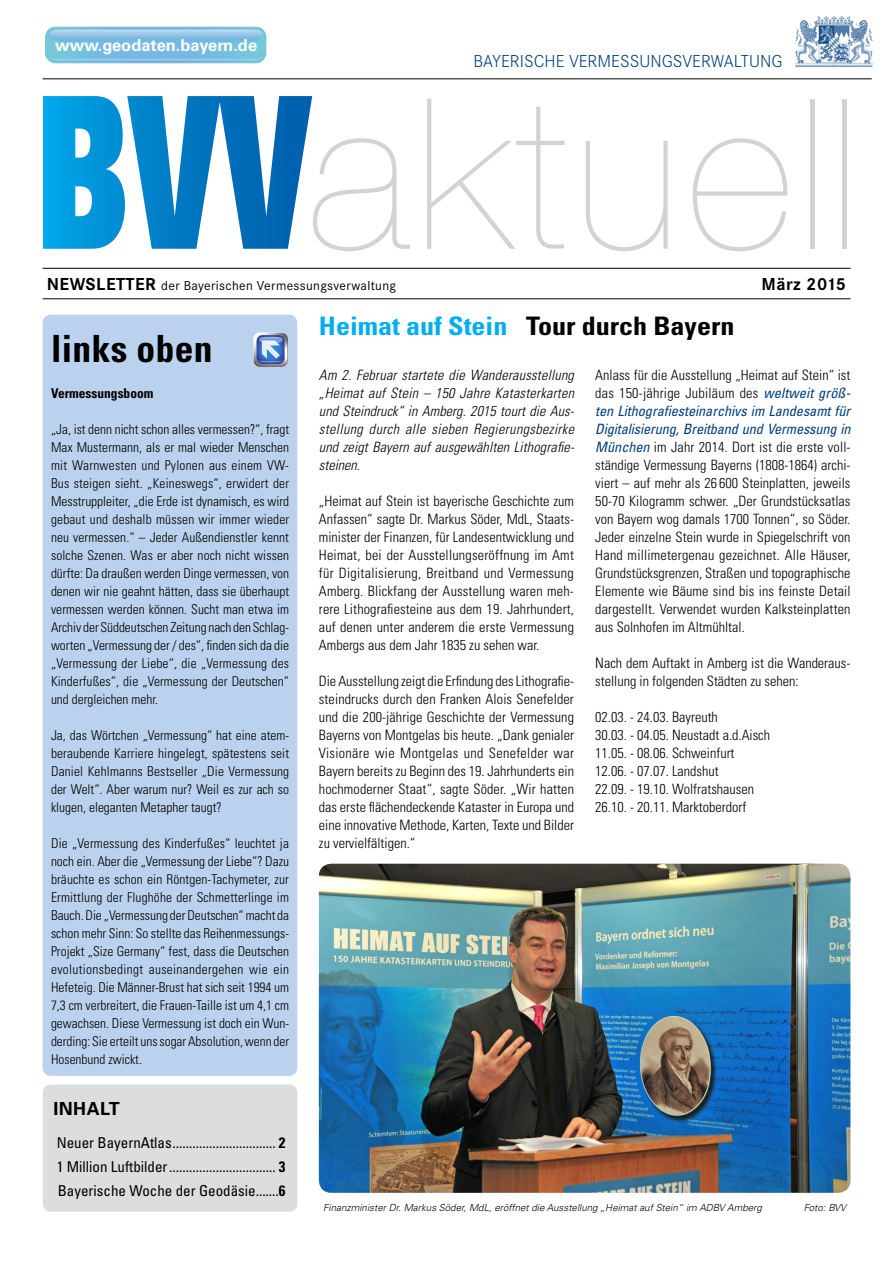
<style>
.page{position:relative;width:893px;height:1263px;background:#fff}
.page>*{position:absolute;margin:0;border:0;box-sizing:border-box;transform-origin:0 0}
.t1{font:200 210px "Helvetica Neue";letter-spacing:.03em;color:#d1d3d4}
.t2{font:700 condensed 37.5px "Univers";letter-spacing:.01em;color:#000}
.t3{font:700 condensed 25.5px "Univers";color:#000;scale:1.1 1}
.t4{font:300 18px "Corporate S";color:#003e7e}
.t5{font:700 18px "Corporate S";letter-spacing:.025em;color:#000}
.t6{font:700 18px "Univers";letter-spacing:.025em;color:#000}
.t7{font:700 16.5px "Univers";color:#fff}
.t8{font:condensed 15px/24px "Univers";color:#000;text-align:justify}
.t9{font:300 condensed 14.25px/18px "Univers";color:#000;text-align:justify}
.t10{font:italic 300 condensed 14.25px/18px "Univers";letter-spacing:.01em;color:#000;text-align:justify}
.t11{font:300 condensed 13.5px/18px "Univers";color:#000;text-align:justify}
.t12{font:13.5px "Corporate S";letter-spacing:.025em;color:#000}
.t13{font:700 condensed 13.5px "Univers";color:#000}
.t14{font:italic 300 9.75px "Univers";color:#000}
.s1{font-family:"Univers";font-weight:900;font-size:211.5px;color:#fff}
.s2{font-weight:700;font-size:18px}
.s3{font-weight:700}
.s4{color:#00aeef}
.s5{font-weight:400;font-style:italic;color:#003e7e}
</style>
<div class="page">
<div style="left:43px;top:315px;width:254px;height:761px;background:#bad2ed;border-radius:9px"></div>
<svg style="left:829px;top:16px;width:12px;height:5px"></svg>
<hr style="left:43px;top:78px;width:829px;height:1px;background:#000">
<hr style="left:43px;top:268px;width:807px;height:1px;background:#000">
<hr style="left:43px;top:298px;width:807px;height:1px;background:#000">
<div style="left:43px;top:1084px;width:254px;height:128px;background:#dcddde;border-radius:9px"></div>
<img style="left:253px;top:332px;width:35px;height:35px">
<img style="left:319px;top:864px;width:531px;height:329px">
<img style="left:45px;top:26px;width:222px;height:38px">
<p class="t7" style="left:55px;top:35px;width:204px">www.geodaten.bayern.de</p>
<p class="t4" style="left:473px;top:51px;width:310px">BAYERISCHE VERMESSUNGSVERWALTUNG</p>
<h1 class="t1" style="left:37px;top:53px;width:822px"><span class="s1">BVV</span>aktuell</h1>
<p class="t12" style="left:47px;top:278px;width:351px"><span class="s2">NEWSLETTER</span> der Bayerischen Vermessungsverwaltung</p>
<p class="t5" style="left:761px;top:274px;width:86px">März 2015</p>
<h2 class="t2" style="left:51px;top:325px;width:163px">links oben</h2>
<p class="t13" style="left:51px;top:384px;width:104px">Vermessungsboom</p>
<p class="t11" style="left:51px;top:420px;width:240px">„Ja, ist denn nicht schon alles vermessen?“, fragt Max Mustermann, als er mal wieder Menschen mit Warnwesten und Pylonen aus einem VW-Bus steigen sieht. „Keineswegs“, erwidert der Messtruppleiter, „die Erde ist dynamisch, es wird gebaut und deshalb müssen wir immer wieder neu vermessen.“ – Jeder Außendienstler kennt solche Szenen. Was er aber noch nicht wissen dürfte: Da draußen werden Dinge vermessen, von denen wir nie geahnt hätten, dass sie überhaupt vermessen werden können. Sucht man etwa im Archiv der Süddeutschen Zeitung nach den Schlag&shy;worten „Vermessung der / des“, finden sich da die „Vermessung der Liebe“, die „Vermessung des Kinderfußes“, die „Vermessung der Deutschen“ und dergleichen mehr.</p>
<p class="t11" style="left:51px;top:726px;width:240px">Ja, das Wörtchen „Vermessung“ hat eine atem&shy;beraubende Karriere hingelegt, spätestens seit Daniel Kehlmanns Bestseller „Die Vermessung der Welt“. Aber warum nur? Weil es zur ach so klugen, eleganten Metapher taugt?</p>
<p class="t11" style="left:51px;top:834px;width:240px">Die „Vermessung des Kinderfußes“ leuchtet ja noch ein. Aber die „Vermessung der Liebe“? Dazu bräuchte es schon ein Röntgen-Tachymeter, zur Ermittlung der Flughöhe der Schmetterlinge im Bauch. Die „Vermessung der Deutschen“ macht da schon mehr Sinn: So stellte das Reihenmessungs-Projekt „Size Germany“ fest, dass die Deutschen evolutionsbedingt auseinandergehen wie ein Hefeteig. Die Männer-Brust hat sich seit 1994 um 7,3 cm verbreitert, die Frauen-Taille ist um 4,1 cm gewachsen. Diese Vermessung ist doch ein Wun&shy;derding: Sie erteilt uns sogar Absolution, wenn der Hosenbund zwickt.</p>
<p class="t6" style="left:53px;top:1098px;width:68px">INHALT</p>
<p class="t8" style="left:57px;top:1130px;width:230px">Neuer BayernAtlas............................... <span class="s3">2<br></span>1 Million Luftbilder................................ <span class="s3">3<br></span>Bayerische Woche der Geodäsie.......<span class="s3">6</span></p>
<h3 class="t3" style="left:319px;top:310px;width:379px"><span class="s4">Heimat auf Stein</span> Tour durch Bayern</h3>
<p class="t10" style="left:319px;top:365px;width:257px">Am 2. Februar startete die Wanderausstellung „Heimat auf Stein – 150 Jahre Katasterkarten und Steindruck“ in Amberg. 2015 tourt die Aus&shy;stellung durch alle sieben Regierungsbezirke und zeigt Bayern auf ausgewählten Lithografie&shy;steinen.</p>
<p class="t9" style="left:319px;top:491px;width:257px">„Heimat auf Stein ist bayerische Geschichte zum Anfassen“ sagte Dr. Markus Söder, MdL, Staats&shy;minister der Finanzen, für Landesentwicklung und Heimat, bei der Ausstellungseröffnung im Amt für Digitalisierung, Breitband und Vermessung Amberg. Blickfang der Ausstellung waren meh&shy;rere Lithografiesteine aus dem 19. Jahrhundert, auf denen unter anderem die erste Vermessung Ambergs aus dem Jahr 1835 zu sehen war.</p>
<p class="t9" style="left:319px;top:671px;width:257px">Die Ausstellung zeigt die Erfindung des Lithografie&shy;steindrucks durch den Franken Alois Senefelder und die 200-jährige Geschichte der Vermessung Bayerns von Montgelas bis heute. „Dank genialer Visionäre wie Montgelas und Senefelder war Bayern bereits zu Beginn des 19. Jahrhunderts ein hochmoderner Staat“, sagte Söder. „Wir hatten das erste flächendeckende Kataster in Europa und eine innovative Methode, Karten, Texte und Bilder zu vervielfältigen.“</p>
<p class="t9" style="left:595px;top:366px;width:257px">Anlass für die Ausstellung „Heimat auf Stein“ ist das 150-jährige Jubiläum des <span class="s5">weltweit größ&shy;ten Lithografiesteinarchivs im Landesamt für Digitalisierung, Breitband und Vermessung in München</span> im Jahr 2014. Dort ist die erste voll&shy;ständige Vermessung Bayerns (1808-1864) archi&shy;viert – auf mehr als 26 600 Steinplatten, jeweils 50-70 Kilogramm schwer. „Der Grundstücksatlas von Bayern wog damals 1700 Tonnen“, so Söder.<br>Jeder einzelne Stein wurde in Spiegelschrift von Hand millimetergenau gezeichnet. Alle Häuser, Grundstücksgrenzen, Straßen und topographische Elemente wie Bäume sind bis ins feinste Detail dargestellt. Verwendet wurden Kalksteinplatten aus Solnhofen im Altmühltal.</p>
<p class="t9" style="left:595px;top:654px;width:257px">Nach dem Auftakt in Amberg ist die Wanderaus&shy;stellung in folgenden Städten zu sehen:</p>
<p class="t9" style="left:595px;top:708px;width:176px;text-align:left">02.03. - 24.03. Bayreuth<br>30.03. - 04.05. Neustadt a.d.Aisch<br>11.05. - 08.06. Schweinfurt<br>12.06. - 07.07. Landshut<br>22.09. - 19.10. Wolfratshausen<br>26.10. - 20.11. Marktoberdorf</p>
<p class="t14" style="left:323px;top:1202px;width:440px">Finanzminister Dr. Markus Söder, MdL, eröffnet die Ausstellung „Heimat auf Stein“ im ADBV Amberg</p>
<p class="t14" style="left:804px;top:1202px;width:44px">Foto: BVV</p>
</div>
